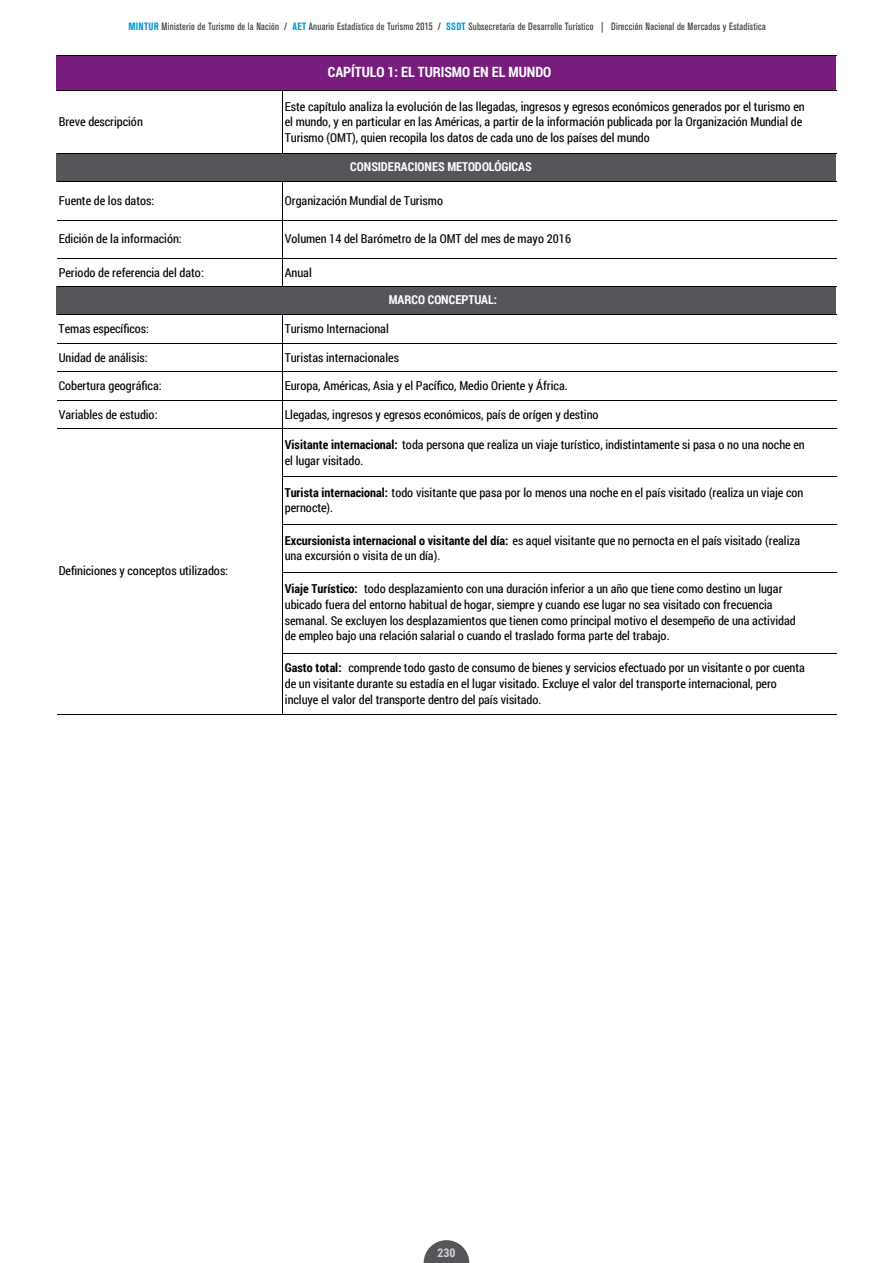
<style>
.page{position:relative;width:893px;height:1263px;background:#fff}
.page>*{position:absolute;margin:0;border:0;box-sizing:border-box;transform-origin:0 0}
.t1{font:700 14.25px "Roboto Condensed";letter-spacing:-.005em;color:#fff}
.t2{font:12.3px/15.8px "Roboto Condensed";letter-spacing:-.005em;color:#000}
.t3{font:700 12.3px "Roboto Condensed";color:#fff}
.t4{font:700 12px "Roboto Condensed";color:#d1d3d4}
.t5{font:condensed 10.5px "Akzidenz Grotesk BQ";letter-spacing:.025em;color:#333}
.s1{font-weight:700;color:#0098ce}
.s2{font-weight:700}
</style>
<div class="page">
<svg style="left:424px;top:1240px;width:45px;height:23px"></svg>
<div style="left:56px;top:55px;width:780px;height:36px;background:#781d7d"></div>
<div style="left:56px;top:153px;width:780px;height:29px;background:#55565a"></div>
<div style="left:56px;top:286px;width:780px;height:29px;background:#55565a"></div>
<hr style="left:282px;top:91px;width:1px;height:63px;background:#000">
<hr style="left:282px;top:182px;width:1px;height:105px;background:#000">
<hr style="left:282px;top:315px;width:1px;height:400px;background:#000">
<hr style="left:57px;top:55px;width:779px;height:1px;background:#000">
<hr style="left:57px;top:90px;width:779px;height:1px;background:#000">
<hr style="left:57px;top:153px;width:779px;height:1px;background:#000">
<hr style="left:57px;top:181px;width:779px;height:1px;background:#000">
<hr style="left:57px;top:220px;width:779px;height:1px;background:#000">
<hr style="left:57px;top:258px;width:779px;height:1px;background:#000">
<hr style="left:57px;top:286px;width:779px;height:1px;background:#000">
<hr style="left:57px;top:314px;width:779px;height:1px;background:#000">
<hr style="left:57px;top:343px;width:779px;height:1px;background:#000">
<hr style="left:57px;top:371px;width:779px;height:1px;background:#000">
<hr style="left:57px;top:400px;width:779px;height:1px;background:#000">
<hr style="left:57px;top:428px;width:779px;height:1px;background:#000">
<hr style="left:283px;top:476px;width:553px;height:1px;background:#000">
<hr style="left:283px;top:524px;width:553px;height:1px;background:#000">
<hr style="left:283px;top:572px;width:553px;height:1px;background:#000">
<hr style="left:283px;top:653px;width:553px;height:1px;background:#000">
<hr style="left:57px;top:714px;width:779px;height:1px;background:#000">
<p class="t5" style="left:128px;top:20px;width:639px"><span class="s1">MINTUR</span> Ministerio de Turismo de la Nación / <span class="s1">AET</span> Anuario Estadístico de Turismo 2015 / <span class="s1">SSDT</span> Subsecretaría de Desarrollo Turístico | Dirección Nacional de Mercados y Estadística</p>
<p class="t2" style="left:59px;top:114px;width:86px">Breve descripción</p>
<p class="t1" style="left:328px;top:62px;width:225px">CAPÍTULO 1: EL TURISMO EN EL MUNDO</p>
<p class="t2" style="left:285px;top:98px;width:522px">Este capítulo analiza la evolución de las llegadas, ingresos y egresos económicos generados por el turismo en el mundo, y en particular en las Américas, a partir de la información publicada por la Organización Mundial de<br>Turismo (OMT), quien recopila los datos de cada uno de los países del mundo</p>
<p class="t3" style="left:350px;top:158px;width:183px">CONSIDERACIONES METODOLÓGICAS</p>
<p class="t2" style="left:59px;top:192px;width:97px">Fuente de los datos:</p>
<p class="t2" style="left:285px;top:192px;width:160px">Organización Mundial de Turismo</p>
<p class="t2" style="left:59px;top:231px;width:125px">Edición de la información:</p>
<p class="t2" style="left:285px;top:231px;width:288px">Volumen 14 del Barómetro de la OMT del mes de mayo 2016</p>
<p class="t2" style="left:59px;top:264px;width:147px">Periodo de referencia del dato:</p>
<p class="t2" style="left:285px;top:264px;width:29px">Anual</p>
<p class="t3" style="left:389px;top:291px;width:110px">MARCO CONCEPTUAL:</p>
<p class="t2" style="left:59px;top:321px;width:92px">Temas específicos:</p>
<p class="t2" style="left:285px;top:321px;width:106px">Turismo Internacional</p>
<p class="t2" style="left:59px;top:349px;width:90px">Unidad de análisis:</p>
<p class="t2" style="left:285px;top:349px;width:116px">Turistas internacionales</p>
<p class="t2" style="left:59px;top:377px;width:105px">Cobertura geográfica:</p>
<p class="t2" style="left:285px;top:377px;width:285px">Europa, Américas, Asia y el Pacífico, Medio Oriente y África.</p>
<p class="t2" style="left:59px;top:406px;width:100px">Variables de estudio:</p>
<p class="t2" style="left:285px;top:406px;width:315px">Llegadas, ingresos y egresos económicos, país de orígen y destino</p>
<p class="t2" style="left:285px;top:436px;width:521px"><span class="s2">Visitante internacional:</span> toda persona que realiza un viaje turístico, indistintamente si pasa o no una noche en el lugar visitado.</p>
<p class="t2" style="left:285px;top:484px;width:520px"><span class="s2">Turista internacional:</span> todo visitante que pasa por lo menos una noche en el país visitado (realiza un viaje con pernocte).</p>
<p class="t2" style="left:285px;top:532px;width:517px"><span class="s2">Excursionista internacional o visitante del día:</span> es aquel visitante que no pernocta en el país visitado (realiza una excursión o visita de un día).</p>
<p class="t2" style="left:285px;top:580px;width:513px"><span class="s2">Viaje Turístico:</span> todo desplazamiento con una duración inferior a un año que tiene como destino un lugar ubicado fuera del entorno habitual de hogar, siempre y cuando ese lugar no sea visitado con frecuencia semanal. Se excluyen los desplazamientos que tienen como principal motivo el desempeño de una actividad de empleo bajo una relación salarial o cuando el traslado forma parte del trabajo.</p>
<p class="t2" style="left:285px;top:660px;width:522px"><span class="s2">Gasto total:</span> comprende todo gasto de consumo de bienes y servicios efectuado por un visitante o por cuenta de un visitante durante su estadía en el lugar visitado. Excluye el valor del transporte internacional, pero incluye el valor del transporte dentro del país visitado.</p>
<p class="t2" style="left:59px;top:562px;width:171px">Definiciones y conceptos utilizados:</p>
<p class="t4" style="left:438px;top:1244px;width:19px">230</p>
</div>
